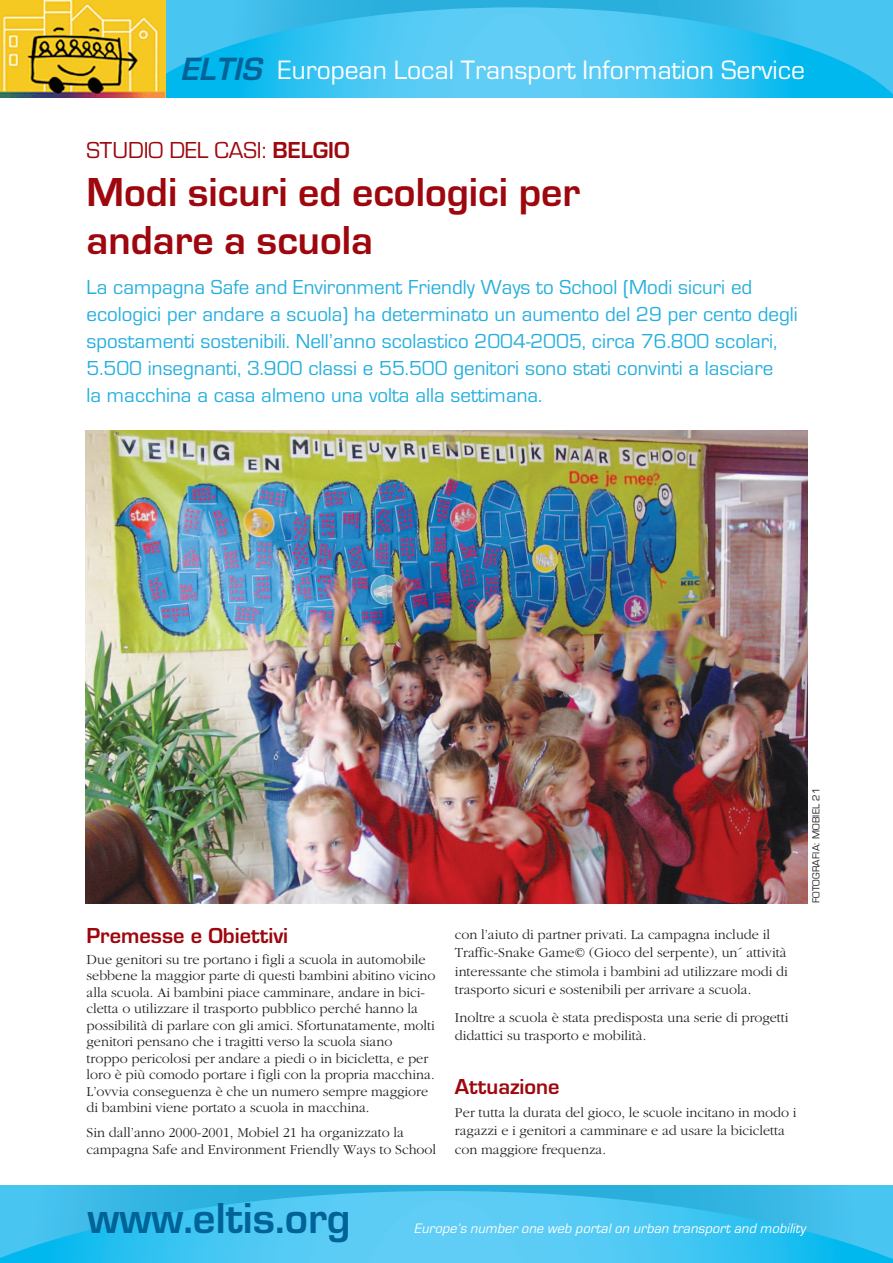
<style>
.page{position:relative;width:893px;height:1263px;background:#fff}
.page>*{position:absolute;margin:0;border:0;box-sizing:border-box;transform-origin:0 0}
.t1{font:700 45px "Eurostile";color:#006397}
.t2{font:700 42px/48px "Eurostile";color:#9d070d}
.t3{font:27.6px "Eurostile";color:#fff}
.t4{font:24px "Eurostile";color:#9d070d}
.t5{font:700 22.5px "Eurostile";color:#9d070d}
.t6{font:21px/27px "Eurostile";color:#26afdd}
.t7{font:14.25px/16.5px "Garamond CEE";color:#231f20}
.t8{font:italic 14.25px "Eurostile";color:#fff}
.t9{font:10.5px "Eurostile";letter-spacing:.02em;color:#231f20}
.s1{font-weight:700;font-style:italic;font-size:33.45px;color:#006397}
.s2{font-weight:700}
</style>
<div class="page">
<svg style="left:165px;top:0;width:728px;height:7px;background:#36b7e4"></svg>
<svg style="left:165px;top:7px;width:728px;height:91px;background:#40c3ee"></svg>
<svg style="left:0;top:1186px;width:893px;height:5px;background:#32b4e2"></svg>
<svg style="left:0;top:1191px;width:893px;height:72px;background:#44c4f0"></svg>
<img style="left:0;top:0;width:165px;height:98px">
<img style="left:85px;top:431px;width:723px;height:472px">
<h3 class="t3" style="left:180px;top:60px;width:626px"><span class="s1">ELTIS</span> European Local Transport Information Service</h3>
<h3 class="t4" style="left:87px;top:142px;width:265px">STUDIO DEL CASI: <span class="s2">BELGIO</span></h3>
<h2 class="t2" style="left:87px;top:172px;width:495px">Modi sicuri ed ecologici per andare a scuola</h2>
<p class="t6" style="left:87px;top:275px;width:713px">La campagna Safe and Environment Friendly Ways to School (Modi sicuri ed ecologici per andare a scuola) ha determinato un aumento del 29 per cento degli spostamenti sostenibili. Nell’anno scolastico 2004-2005, circa 76.800 scolari, 5.500 insegnanti, 3.900 classi e 55.500 genitori sono stati convinti a lasciare<br>la macchina a casa almeno una volta alla settimana.</p>
<h3 class="t5" style="left:87px;top:928px;width:203px">Premesse e Obiettivi</h3>
<p class="t7" style="left:87px;top:952px;width:350px">Due genitori su tre portano i figli a scuola in automobile sebbene la maggior parte di questi bambini abitino vicino alla scuola. Ai bambini piace camminare, andare in bici&shy;cletta o utilizzare il trasporto pubblico perché hanno la possibilità di parlare con gli amici. Sfortunatamente, molti genitori pensano che i tragitti verso la scuola siano troppo pericolosi per andare a piedi o in bicicletta, e per loro è più comodo portare i figli con la propria macchina.<br>L’ovvia conseguenza è che un numero sempre maggiore di bambini viene portato a scuola in macchina.</p>
<p class="t7" style="left:87px;top:1126px;width:351px">Sin dall’anno 2000-2001, Mobiel 21 ha organizzato la campagna Safe and Environment Friendly Ways to School</p>
<p class="t7" style="left:455px;top:926px;width:334px;line-height:18.5px">con l’aiuto di partner privati. La campagna include il Traffic-Snake Game© (Gioco del serpente), un´ attività interessante che stimola i bambini ad utilizzare modi di trasporto sicuri e sostenibili per arrivare a scuola.</p>
<p class="t7" style="left:455px;top:1009px;width:335px;line-height:18.5px">Inoltre a scuola è stata predisposta una serie di progetti didattici su trasporto e mobilità.</p>
<h3 class="t5" style="left:455px;top:1079px;width:106px">Attuazione</h3>
<p class="t7" style="left:455px;top:1104px;width:343px;line-height:18.5px">Per tutta la durata del gioco, le scuole incitano in modo i ragazzi e i genitori a camminare e ad usare la bicicletta con maggiore frequenza.</p>
<p class="t9" style="left:812px;top:903px;width:117px;rotate:-90deg">FOTOGRAFIA: MOBIEL 21</p>
<h1 class="t1" style="left:88px;top:1203px;width:265px">www.eltis.org</h1>
<p class="t8" style="left:414px;top:1223px;width:393px">Europe’s number one web portal on urban transport and mobility</p>
</div>
